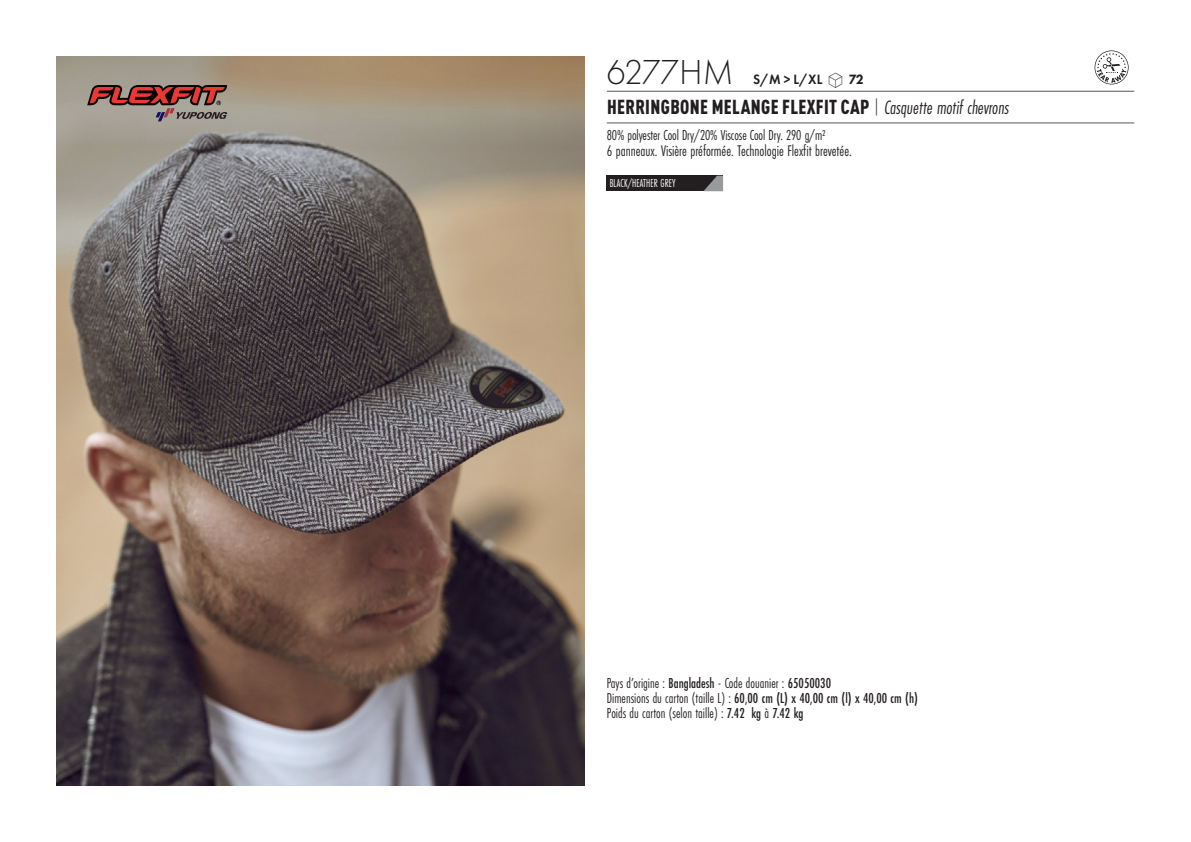
<style>
.page{position:relative;width:1191px;height:842px;background:#fff}
.page>*{position:absolute;margin:0;border:0;box-sizing:border-box;transform-origin:0 0}
.t1{font:300 36px "Futura PT";letter-spacing:-.01em;color:#231f20;scale:.95 1}
.t2{font:900 condensed 20px "DIN Pro";letter-spacing:.02em;color:#231f20;scale:.95 1}
.t3{font:16px "Futura PT Cond";color:#231f20;scale:.95 1}
.grammage_2020{font:15px "Futura PT Cond";color:#231f20;scale:.95 1}
.t4{font:500 15px "Futura PT Cond";color:#231f20;scale:.95 1}
.t5{font:600 14px "Futura PT";color:#231f20;scale:.95 1}
.Coloris_nuancier_bla{font:12px "Futura PT Cond";letter-spacing:.01em;color:#fff;scale:.9 1}
.s1{font-family:"Linotype Shapeshifter";font-weight:400;font-size:20px}
.s2{font-weight:800}
.s3{font-weight:300}
.s4{font-family:"Futura PT Cond";font-weight:400;font-style:italic;font-stretch:normal}
.s5{font-weight:500}
.s6{font-weight:400}
</style>
<div class="page">
<img style="left:57px;top:57px;width:527px;height:728px">
<hr style="left:607px;top:91px;width:527px;height:1px;background:#57585a">
<hr style="left:607px;top:123px;width:527px;height:1px;background:#57585a">
<svg style="left:1094px;top:50px;width:34px;height:34px"></svg>
<div style="left:607px;top:176px;width:116px;height:15px;background:#231f20"></div>
<svg style="left:704px;top:176px;width:19px;height:15px"></svg>
<svg style="left:87px;top:85px;width:141px;height:36px;background:#8a625c"></svg>
<p class="t1" style="left:607px;top:52px;width:135px">6277HM</p>
<p class="t5" style="left:753px;top:71px;width:118px">S/M &gt; L/XL <span class="s1">S</span> <span class="s2">72</span></p>
<p class="t2" style="left:607px;top:91px;width:425px">HERRINGBONE MELANGE FLEXFIT CAP <span class="s3">|</span> <span class="s4">Casquette motif chevrons</span></p>
<p class="grammage_2020" style="left:607px;top:126px;width:232px">80% polyester Cool Dry/20% Viscose Cool Dry. 290 g/m2</p>
<p class="t3" style="left:607px;top:142px;width:259px">6 panneaux. Visière préformée. Technologie Flexfit brevetée.</p>
<p class="Coloris_nuancier_bla" style="left:610px;top:176px;width:75px">BLACK/HEATHER GREY</p>
<p class="grammage_2020" style="left:607px;top:674px;width:237px">Pays d’origine : <span class="s5">Bangladesh</span> - Code douanier : <span class="s5">65050030</span></p>
<p class="t4" style="left:607px;top:689px;width:329px"><span class="s6">Dimensions du carton (taille L) :</span> 60,00 cm (L) x 40,00 cm (l) x 40,00 cm (h)</p>
<p class="grammage_2020" style="left:607px;top:704px;width:208px">Poids du carton (selon taille) : <span class="s5">7.42 kg</span> à <span class="s5">7.42 kg</span></p>
</div>
